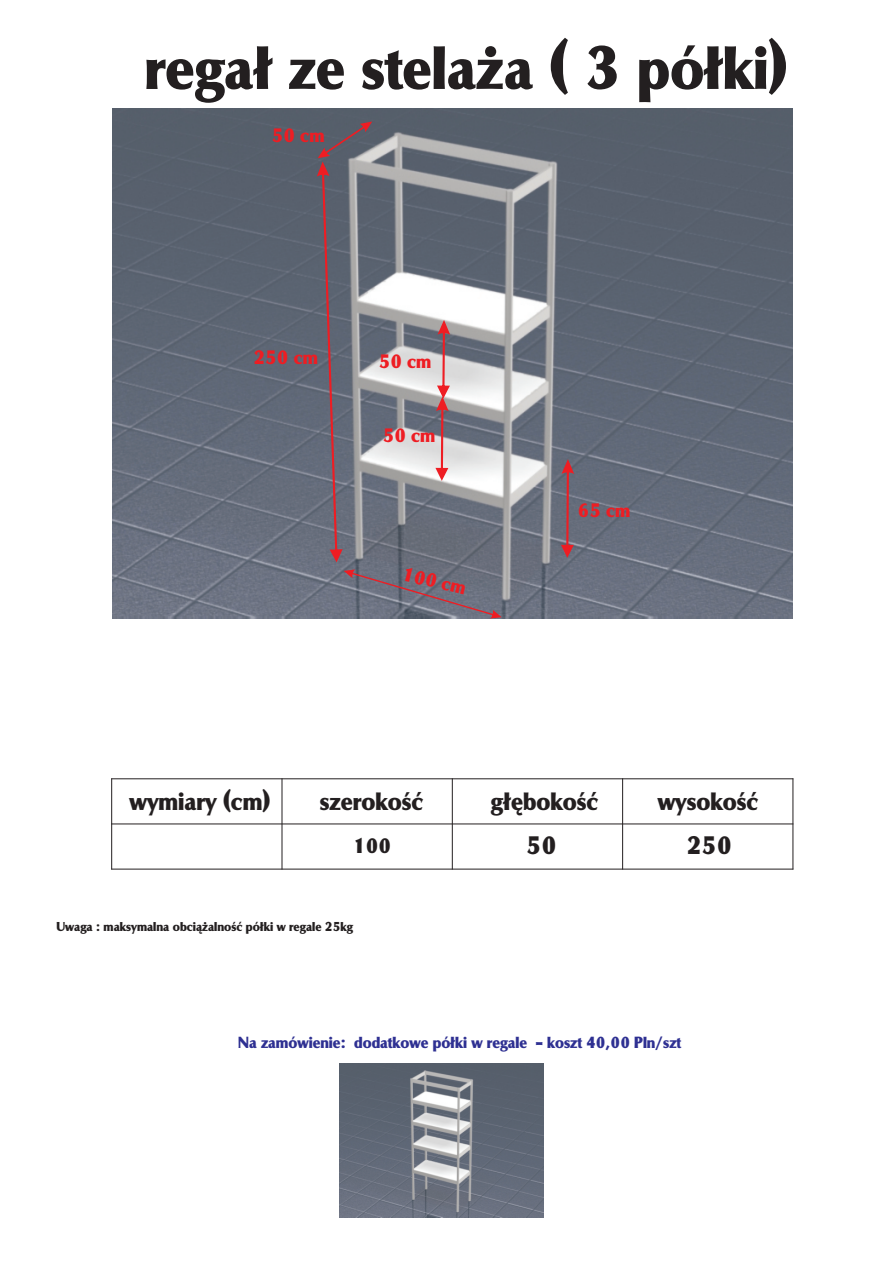
<style>
.page{position:relative;width:893px;height:1263px;background:#fff}
.page>*{position:absolute;margin:0;border:0;box-sizing:border-box;transform-origin:0 0}
.t1{font:57px "EFN Chapter";color:#231f20}
.t2{font:23.4px "EFN Chapter";color:#231f20}
.t3{font:19.5px "EFN Chapter";color:#231f20}
.t4{font:18px "EFN Chapter";color:#ee1d23}
.t5{font:15px "EFN Chapter";color:#2e3092}
.t6{font:12px "EFN Chapter";color:#231f20}
</style>
<div class="page">
<hr style="left:111px;top:778px;width:1px;height:91px;background:#231f20">
<hr style="left:282px;top:778px;width:1px;height:91px;background:#231f20">
<hr style="left:452px;top:778px;width:1px;height:91px;background:#231f20">
<hr style="left:622px;top:778px;width:1px;height:91px;background:#231f20">
<hr style="left:792px;top:778px;width:1px;height:91px;background:#231f20">
<hr style="left:111px;top:869px;width:682px;height:1px;background:#231f20">
<hr style="left:111px;top:823px;width:682px;height:1px;background:#231f20">
<hr style="left:111px;top:778px;width:682px;height:1px;background:#231f20">
<img style="left:112px;top:108px;width:681px;height:510px">
<img style="left:339px;top:1064px;width:205px;height:153px">
<svg style="left:317px;top:121px;width:55px;height:441px;background:#74707b"></svg>
<svg style="left:344px;top:569px;width:158px;height:49px;background:#706f7d"></svg>
<svg style="left:561px;top:459px;width:13px;height:99px"></svg>
<svg style="left:435px;top:320px;width:15px;height:161px;background:#be8f94"></svg>
<h1 class="t1" style="left:144px;top:31px;width:644px">rega³ ze stela¿a ( 3 pó³ki)</h1>
<p class="t4" style="left:272px;top:123px;width:54px">50 cm</p>
<p class="t4" style="left:254px;top:346px;width:66px">250 cm</p>
<p class="t4" style="left:379px;top:350px;width:54px">50 cm</p>
<p class="t4" style="left:383px;top:423px;width:54px">50 cm</p>
<p class="t4" style="left:406px;top:562px;width:66px;rotate:13deg">100 cm</p>
<p class="t4" style="left:578px;top:498px;width:54px">65 cm</p>
<h2 class="t2" style="left:129px;top:785px;width:142px">wymiary (cm)</h2>
<h2 class="t2" style="left:320px;top:785px;width:105px">szerokoœæ</h2>
<h2 class="t2" style="left:491px;top:785px;width:109px">g³êbokoœæ</h2>
<h2 class="t2" style="left:658px;top:785px;width:102px">wysokoœæ</h2>
<h3 class="t3" style="left:353px;top:832px;width:39px">100</h3>
<h2 class="t2" style="left:526px;top:830px;width:32px">50</h2>
<h2 class="t2" style="left:686px;top:830px;width:47px">250</h2>
<p class="t6" style="left:56px;top:918px;width:298px">Uwaga : maksymalna obci¹¿alnoœæ pó³ki w regale 25kg</p>
<p class="t5" style="left:238px;top:1032px;width:444px">Na zamówienie: dodatkowe pó³ki w regale - koszt 40,00 Pln/szt</p>
</div>
